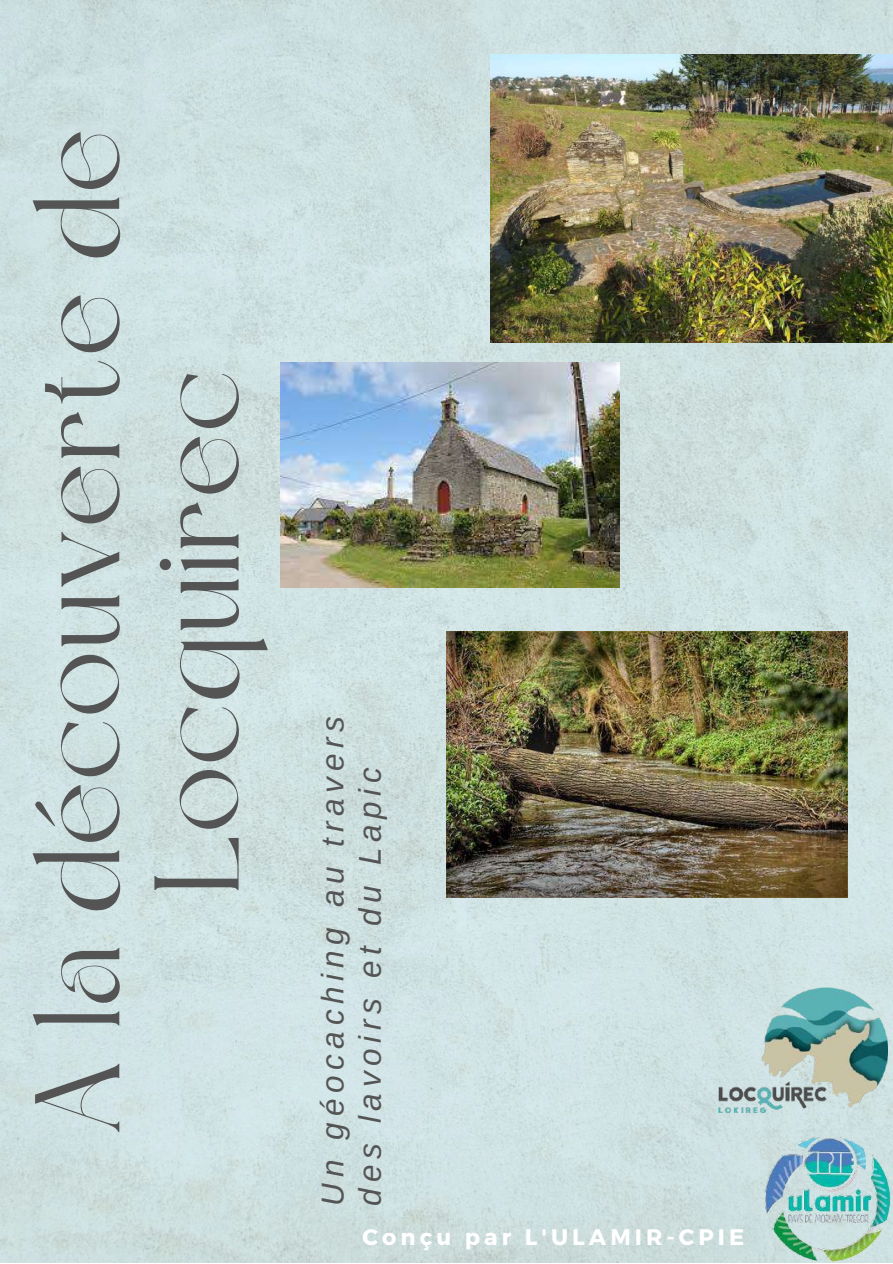
<style>
.page{position:relative;width:893px;height:1264px;background:#fff}
.page>*{position:absolute;margin:0;border:0;box-sizing:border-box;transform-origin:0 0}
.t1{font:119.85px/119.1px "Dream Avenue";letter-spacing:.02em;color:#545454;text-align:center}
.t2{font:italic 31.5px/37.3px "Arimo";letter-spacing:.18em;color:#545454}
.t3{font:700 22.5px "Montserrat";letter-spacing:.18em;color:#fff}
</style>
<div class="page">
<img style="left:0;top:0;width:892px;height:1262px">
<img style="left:446px;top:631px;width:401px;height:266px">
<img style="left:491px;top:54px;width:401px;height:288px">
<img style="left:761px;top:1136px;width:131px;height:126px">
<img style="left:281px;top:362px;width:338px;height:225px">
<img style="left:718px;top:987px;width:169px;height:125px">
<h1 class="t1" style="left:30px;top:1135px;width:1007px;rotate:-90deg">A la découverte de<br>Locquirec</h1>
<p class="t2" style="left:314px;top:1205px;width:491px;rotate:-90deg">Un géocaching au travers des lavoirs et du Lapic</p>
<p class="t3" style="left:362px;top:1222px;width:383px">Conçu par L'ULAMIR-CPIE</p>
</div>
